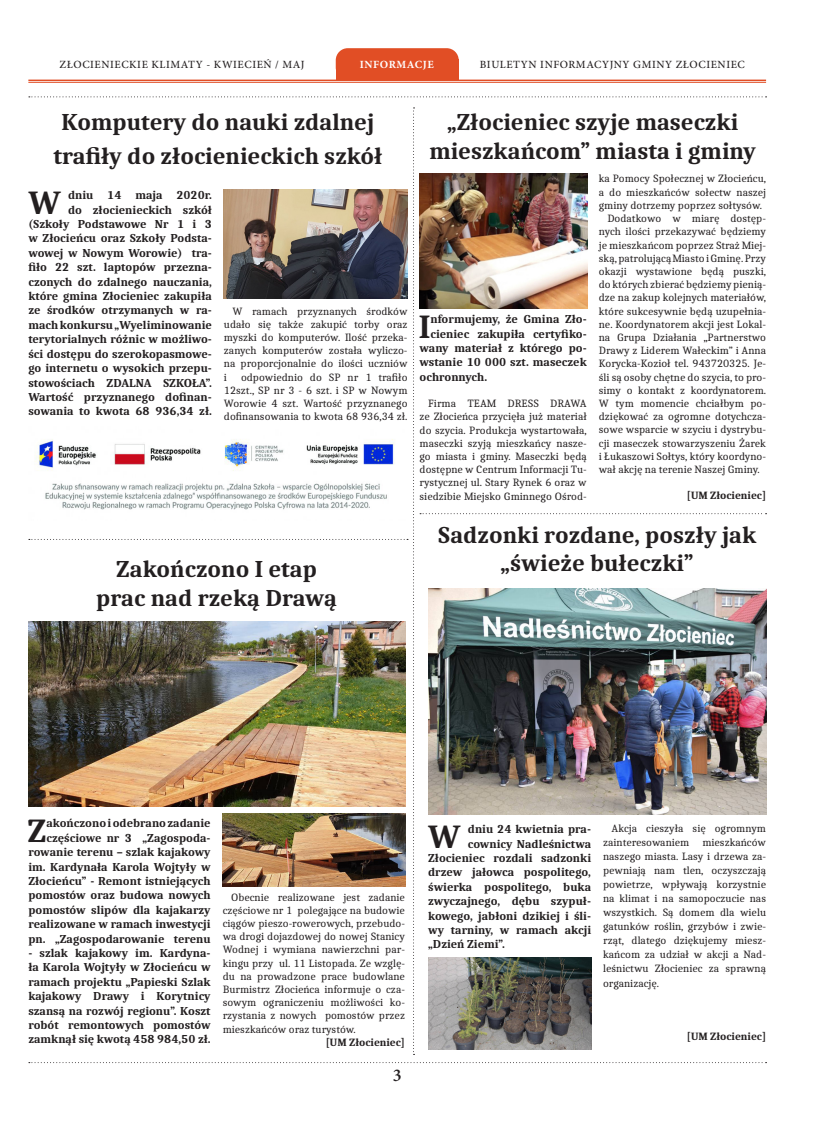
<style>
.page{position:relative;width:820px;height:1134px;background:#fff}
.page>*{position:absolute;margin:0;border:0;box-sizing:border-box;transform-origin:0 0}
.t1{font:700 33.6px "Caladea";color:#231f20}
.t2{font:700 24px/28.8px "Caladea";color:#231f20;text-align:center}
.numery{font:600 18px "Minion Pro";color:#231f20}
.t3{font:700 12px/14.4px "Caladea";color:#231f20;text-align:right}
.t4{font:11px/13.2px "Caladea";color:#231f20;text-align:justify}
.naglowek{font:500 11px "Minion Pro";letter-spacing:.05em;color:#231f20}
.t5{font:700 11px "Caladea";color:#231f20}
.naglowek_srodek{font:700 11px "Minion Pro";letter-spacing:.05em;color:#fff}
</style>
<div class="page">
<svg style="left:29px;top:96px;width:737px;height:1px"></svg>
<hr style="left:28px;top:80px;width:737px;height:1px;background:#e14e25">
<hr style="left:28px;top:82px;width:737px;height:1px;background:#e14e25">
<div style="left:335px;top:60px;width:123px;height:20px;background:#e14e25"></div>
<div style="left:335px;top:48px;width:123px;height:32px;background:#e14e25;border-radius:12px"></div>
<svg style="left:29px;top:1062px;width:737px;height:1px"></svg>
<img style="left:419px;top:174px;width:168px;height:134px">
<svg style="left:29px;top:107px;width:385px;height:948px"></svg>
<img style="left:28px;top:621px;width:377px;height:186px">
<img style="left:428px;top:589px;width:337px;height:225px">
<img style="left:428px;top:957px;width:163px;height:92px">
<img style="left:222px;top:814px;width:183px;height:72px">
<svg style="left:420px;top:513px;width:346px;height:1px"></svg>
<p class="naglowek" style="left:60px;top:57px;width:246px">ZŁOCIENIECKIE KLIMATY - KWIECIEŃ / MAJ</p>
<p class="naglowek_srodek" style="left:359px;top:57px;width:75px">INFORMACJE</p>
<p class="naglowek" style="left:479px;top:57px;width:266px">BIULETYN INFORMACYJNY GMINY ZŁOCIENIEC</p>
<p class="t2" style="left:53px;top:104px;width:330px;line-height:34px">Komputery do nauki zdalnej trafiły do złocienieckich szkół</p>
<p class="t1" style="left:28px;top:182px;width:34px">W</p>
<p class="t3" style="left:28px;top:188px;width:185px">dniu 14 maja 2020r.<br>do złocienieckich szkół (Szkoły Podstawowe Nr 1 i 3 w Złocieńcu oraz Szkoły Podsta&shy;wowej w Nowym Worowie) tra&shy;fiło 22 szt. laptopów przezna&shy;czonych do zdalnego nauczania, które gmina Złocieniec zakupiła ze środków otrzymanych w ra&shy;mach konkursu „Wyeliminowanie terytorialnych różnic w możliwo&shy;ści dostępu do szerokopasmowe&shy;go internetu o wysokich przepu&shy;stowościach ZDALNA SZKOŁA”.<br>Wartość przyznanego dofinan&shy;sowania to kwota 68 936,34 zł.</p>
<p class="t4" style="left:224px;top:304px;width:185px;text-indent:9px">W ramach przyznanych środków udało się także zakupić torby oraz myszki do komputerów. Ilość przeka&shy;zanych komputerów została wyliczo&shy;na proporcjonalnie do ilości uczniów i</p>
<p class="t4" style="left:224px;top:370px;width:185px;text-indent:17px">odpowiednio do SP nr 1 trafiło 12szt., SP nr 3 - 6 szt. i SP w Nowym Worowie 4 szt. Wartość przyznanego dofinansowania to kwota 68 936,34 zł.</p>
<p class="t2" style="left:96px;top:554px;width:242px">Zakończono I etap prac nad rzeką Drawą</p>
<p class="t2" style="left:429px;top:107px;width:328px">„Złocieniec szyje maseczki mieszkańcom” miasta i gminy</p>
<p class="t1" style="left:418px;top:306px;width:13px">I</p>
<p class="t3" style="left:430px;top:312px;width:158px">nformujemy, że Gmina Zło-</p>
<p class="t3" style="left:430px;top:326px;width:158px">cieniec zakupiła certyfiko-</p>
<p class="t3" style="left:419px;top:340px;width:169px">wany materiał z którego po-</p>
<p class="t3" style="left:419px;top:355px;width:169px">wstanie 10 000 szt. maseczek</p>
<p class="t3" style="left:419px;top:369px;width:69px">ochronnych.</p>
<p class="t4" style="left:419px;top:397px;width:169px;text-indent:9px">Firma TEAM DRESS DRAWA ze Złocieńca przycięła już materiał do szycia. Produkcja wystartowała, maseczki szyją mieszkańcy nasze&shy;go miasta i gminy. Maseczki będą dostępne w Centrum Informacji Tu&shy;rystycznej ul. Stary Rynek 6 oraz w siedzibie Miejsko Gminnego Ośrod-</p>
<p class="t4" style="left:598px;top:172px;width:169px">ka Pomocy Społecznej w Złocieńcu, a do mieszkańców sołectw naszej gminy dotrzemy poprzez sołtysów.</p>
<p class="t4" style="left:598px;top:212px;width:169px;text-indent:9px">Dodatkowo w miarę dostęp&shy;nych ilości przekazywać będziemy je mieszkańcom poprzez Straż Miej&shy;ską, patrolującą Miasto i Gminę. Przy okazji wystawione będą puszki, do których zbierać będziemy pienią&shy;dze na zakup kolejnych materiałów, które sukcesywnie będą uzupełnia&shy;ne. Koordynatorem akcji jest Lokal&shy;na Grupa Działania „Partnerstwo Drawy z Liderem Wałeckim” i Anna Korycka-Kozioł tel. 943720325. Je&shy;śli są osoby chętne do szycia, to pro&shy;simy o kontakt z koordynatorem.<br>W tym momencie chciałbym po&shy;dziękować za ogromne dotychcza&shy;sowe wsparcie w szyciu i dystrybu&shy;cji maseczek stowarzyszeniu Żarek i Łukaszowi Sołtys, który koordyno&shy;wał akcję na terenie Naszej Gminy.</p>
<p class="t5" style="left:686px;top:488px;width:81px">[UM Złocieniec]</p>
<p class="t2" style="left:437px;top:519px;width:320px">Sadzonki rozdane, poszły jak „świeże bułeczki”</p>
<p class="t3" style="left:28px;top:816px;width:184px">akończono i odebrano zadanie częściowe nr 3 „Zagospoda&shy;rowanie terenu – szlak kajakowy im. Kardynała Karola Wojtyły w<br>Złocieńcu” - Remont istniejących pomostów oraz budowa nowych pomostów slipów dla kajakarzy realizowane w ramach inwestycji pn. „Zagospodarowanie terenu</p>
<p class="t3" style="left:28px;top:945px;width:184px;text-align:justify">- szlak kajakowy im. Kardyna&shy;ła Karola Wojtyły w Złocieńcu w ramach projektu „Papieski Szlak kajakowy Drawy i Korytnicy szansą na rozwój regionu”. Koszt robót remontowych pomostów zamknął się kwotą 458 984,50 zł.</p>
<p class="t1" style="left:27px;top:810px;width:21px">Z</p>
<p class="t4" style="left:222px;top:890px;width:184px;text-indent:9px">Obecnie realizowane jest zadanie częściowe nr 1 polegające na budowie ciągów pieszo-rowerowych, przebudo&shy;wa drogi dojazdowej do nowej Stanicy Wodnej i wymiana nawierzchni par&shy;kingu przy ul. 11 Listopada. Ze wzglę&shy;du na prowadzone prace budowlane Burmistrz Złocieńca informuje o cza&shy;sowym ograniczeniu możliwości ko&shy;rzystania z nowych pomostów przez mieszkańców oraz turystów.</p>
<p class="t5" style="left:326px;top:1035px;width:81px">[UM Złocieniec]</p>
<p class="numery" style="left:392px;top:1063px;width:10px">3</p>
<p class="t1" style="left:428px;top:816px;width:34px">W</p>
<p class="t3" style="left:467px;top:821px;width:125px">dniu 24 kwietnia pra-</p>
<p class="t3" style="left:467px;top:836px;width:125px">cownicy Nadleśnictwa</p>
<p class="t3" style="left:428px;top:850px;width:164px">Złocieniec rozdali sadzonki</p>
<p class="t3" style="left:428px;top:865px;width:164px">drzew jałowca pospolitego,</p>
<p class="t3" style="left:428px;top:879px;width:164px">świerka pospolitego, buka</p>
<p class="t3" style="left:428px;top:893px;width:164px">zwyczajnego, dębu szypuł-</p>
<p class="t3" style="left:428px;top:908px;width:164px">kowego, jabłoni dzikiej i śli-</p>
<p class="t3" style="left:428px;top:922px;width:164px">wy tarniny, w ramach akcji</p>
<p class="t3" style="left:428px;top:937px;width:78px">„Dzień Ziemi”.</p>
<p class="t4" style="left:603px;top:821px;width:164px;line-height:14px;text-indent:9px">Akcja cieszyła się ogromnym zainteresowaniem mieszkańców naszego miasta. Lasy i drzewa za&shy;pewniają nam tlen, oczyszczają powietrze, wpływają korzystnie na klimat i na samopoczucie nas wszystkich. Są domem dla wielu gatunków roślin, grzybów i zwie&shy;rząt, dlatego dziękujemy miesz&shy;kańcom za udział w akcji a Nad&shy;leśnictwu Złocieniec za sprawną</p>
<p class="t4" style="left:603px;top:977px;width:58px">organizację.</p>
<p class="t5" style="left:686px;top:1030px;width:81px">[UM Złocieniec]</p>
</div>
